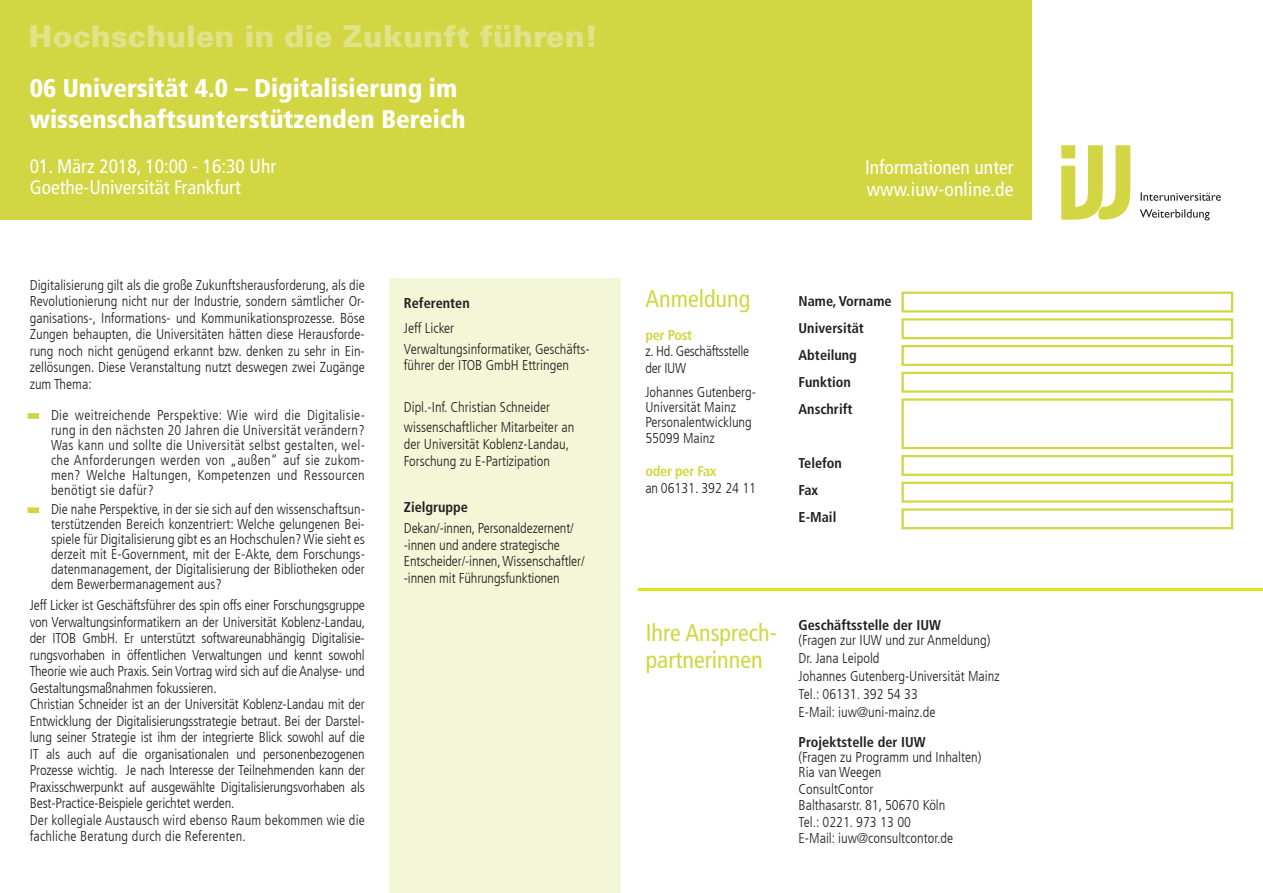
<style>
.page{position:relative;width:1263px;height:893px;background:#fff}
.page>*{position:absolute;margin:0;border:0;box-sizing:border-box;transform-origin:0 0}
.t1{font:900 30px "Univers";color:#e0e388}
.t2{font:900 condensed 25.5px/30.6px "Frutiger LT Com";color:#fff}
.t3{font:condensed 24px/27px "Frutiger LT Com";color:#d1d642}
.t4{font:condensed 19.5px/21px "Frutiger LT Com";color:#fff}
.t5{font:300 condensed 14.25px/16.5px "Frutiger LT Com";letter-spacing:-.01em;color:#231f20}
.t6{font:700 condensed 14.25px/27px "Frutiger LT Com";color:#231f20}
.t7{font:700 condensed 14.25px "Frutiger LT Com";letter-spacing:-.02em;color:#d1d642}
.s1{font-weight:700;color:#d1d642}
</style>
<div class="page">
<div style="left:0;top:0;width:1031px;height:219px;background:#d1d642"></div>
<svg style="left:1141px;top:192px;width:80px;height:9px"></svg>
<svg style="left:1140px;top:209px;width:70px;height:11px"></svg>
<svg style="left:1061px;top:145px;width:69px;height:75px"></svg>
<div style="left:901px;top:292px;width:332px;height:21px;border:2px solid #d1d642"></div>
<div style="left:901px;top:318px;width:332px;height:21px;border:2px solid #d1d642"></div>
<div style="left:901px;top:345px;width:332px;height:21px;border:2px solid #d1d642"></div>
<div style="left:901px;top:372px;width:332px;height:21px;border:2px solid #d1d642"></div>
<div style="left:901px;top:455px;width:332px;height:21px;border:2px solid #d1d642"></div>
<div style="left:901px;top:482px;width:332px;height:21px;border:2px solid #d1d642"></div>
<div style="left:901px;top:508px;width:332px;height:21px;border:2px solid #d1d642"></div>
<div style="left:901px;top:398px;width:332px;height:51px;border:2px solid #d1d642"></div>
<hr style="left:638px;top:588px;width:625px;height:3px;background:#e2e318">
<div style="left:28px;top:413px;width:11px;height:6px;border:4px solid #d1d642"></div>
<div style="left:28px;top:507px;width:11px;height:6px;border:4px solid #d1d642"></div>
<div style="left:389px;top:279px;width:232px;height:614px;background:#f4f6d8"></div>
<h1 class="t1" style="left:29px;top:16px;width:570px">Hochschulen in die Zukunft führen!</h1>
<h2 class="t2" style="left:30px;top:73px;width:437px">06 Universität 4.0 – Digitalisierung im wissenschaftsunterstützenden Bereich</h2>
<h3 class="t4" style="left:30px;top:156px;width:248px">01. März 2018, 10:00 - 16:30 Uhr<br>Goethe-Universität Frankfurt</h3>
<p class="t5" style="left:30px;top:276px;width:337px;text-align:justify">Digitalisierung gilt als die große Zukunftsherausforderung, als die Revolutionierung nicht nur der Industrie, sondern sämtlicher Or&shy;ganisations-, Informations- und Kommunikationsprozesse. Böse Zungen behaupten, die Universitäten hätten diese Herausforde&shy;rung noch nicht genügend erkannt bzw. denken zu sehr in Ein&shy;zellösungen. Diese Veranstaltung nutzt deswegen zwei Zugänge zum Thema:</p>
<p class="t5" style="left:51px;top:408px;width:315px;line-height:15px;text-align:justify;text-indent:-21px"><span class="s1">–</span> Die weitreichende Perspektive: Wie wird die Digitalisie&shy;rung in den nächsten 20 Jahren die Universität verändern?<br>Was kann und sollte die Universität selbst gestalten, wel&shy;che Anforderungen werden von „außen“ auf sie zukom&shy;men? Welche Haltungen, Kompetenzen und Ressourcen benötigt sie dafür?</p>
<p class="t5" style="left:51px;top:502px;width:315px;line-height:15px;text-align:justify;text-indent:-21px"><span class="s1">–</span> Die nahe Perspektive, in der sie sich auf den wissenschaftsun&shy;terstützenden Bereich konzentriert: Welche gelungenen Bei&shy;spiele für Digitalisierung gibt es an Hochschulen? Wie sieht es derzeit mit E-Government, mit der E-Akte, dem Forschungs&shy;datenmanagement, der Digitalisierung der Bibliotheken oder dem Bewerbermanagement aus?</p>
<p class="t5" style="left:30px;top:597px;width:337px">Jeff Licker ist Geschäftsführer des spin offs einer Forschungsgruppe von Verwaltungsinformatikern an der Universität Koblenz-Landau, der ITOB GmbH. Er unterstützt softwareunabhängig Digitalisie&shy;rungsvorhaben in öffentlichen Verwaltungen und kennt sowohl Theorie wie auch Praxis. Sein Vortrag wird sich auf die Analyse- und Gestaltungsmaßnahmen fokussieren.<br>Christian Schneider ist an der Universität Koblenz-Landau mit der Entwicklung der Digitalisierungsstrategie betraut. Bei der Darstel&shy;lung seiner Strategie ist ihm der integrierte Blick sowohl auf die IT als auch auf die organisationalen und personenbezogenen Prozesse wichtig. Je nach Interesse der Teilnehmenden kann der Praxisschwerpunkt auf ausgewählte Digitalisierungsvorhaben als Best-Practice-Beispiele gerichtet werden.<br>Der kollegiale Austausch wird ebenso Raum bekommen wie die fachliche Beratung durch die Referenten.</p>
<p class="t6" style="left:404px;top:290px;width:67px">Referenten</p>
<p class="t5" style="left:404px;top:318px;width:187px;line-height:20.7px">Jeff Licker<br>Verwaltungsinformatiker, Geschäfts-</p>
<p class="t5" style="left:404px;top:357px;width:167px">führer der ITOB GmbH Ettringen</p>
<p class="t5" style="left:404px;top:397px;width:172px;line-height:20.7px">Dipl.-Inf. Christian Schneider wissenschaftlicher Mitarbeiter an</p>
<p class="t5" style="left:404px;top:436px;width:167px">der Universität Koblenz-Landau,<br>Forschung zu E-Partizipation</p>
<p class="t6" style="left:404px;top:494px;width:66px">Zielgruppe</p>
<p class="t5" style="left:404px;top:520px;width:182px">Dekan/-innen, Personaldezernent/ -innen und andere strategische Entscheider/-innen, Wissenschaftler/ -innen mit Führungsfunktionen</p>
<h3 class="t3" style="left:645px;top:285px;width:106px">Anmeldung</h3>
<p class="t7" style="left:645px;top:326px;width:48px">per Post</p>
<p class="t5" style="left:645px;top:343px;width:105px">z. Hd. Geschäftsstelle der IUW</p>
<p class="t5" style="left:645px;top:385px;width:112px;line-height:15px">Johannes Gutenberg-<br>Universität Mainz<br>Personalentwicklung</p>
<p class="t5" style="left:645px;top:430px;width:71px">55099 Mainz</p>
<p class="t7" style="left:645px;top:463px;width:73px">oder per Fax</p>
<p class="t5" style="left:645px;top:480px;width:112px">an 06131. 392 24 11</p>
<h3 class="t4" style="left:865px;top:157px;width:150px">Informationen unter www.iuw-online.de</h3>
<p class="t6" style="left:799px;top:288px;width:94px">Name, Vorname<br>Universität<br>Abteilung<br>Funktion<br>Anschrift</p>
<p class="t6" style="left:799px;top:450px;width:45px">Telefon<br>Fax<br>E-Mail</p>
<h3 class="t3" style="left:646px;top:619px;width:133px">Ihre Ansprech&shy;partnerinnen</h3>
<p class="t6" style="left:799px;top:612px;width:144px">Geschäftsstelle der IUW</p>
<p class="t5" style="left:799px;top:632px;width:203px;line-height:18px">(Fragen zur IUW und zur Anmeldung)<br>Dr. Jana Leipold<br>Johannes Gutenberg-Universität Mainz<br>Tel.: 06131. 392 54 33<br>E-Mail: iuw@uni-mainz.de</p>
<p class="t6" style="left:799px;top:729px;width:129px">Projektstelle der IUW</p>
<p class="t5" style="left:799px;top:750px;width:184px;line-height:15px">(Fragen zu Programm und Inhalten)<br>Ria van Weegen</p>
<p class="t5" style="left:799px;top:781px;width:156px">ConsultContor<br>Balthasarstr. 81, 50670 Köln<br>Tel.: 0221. 973 13 00<br>E-Mail: iuw@consultcontor.de</p>
</div>
